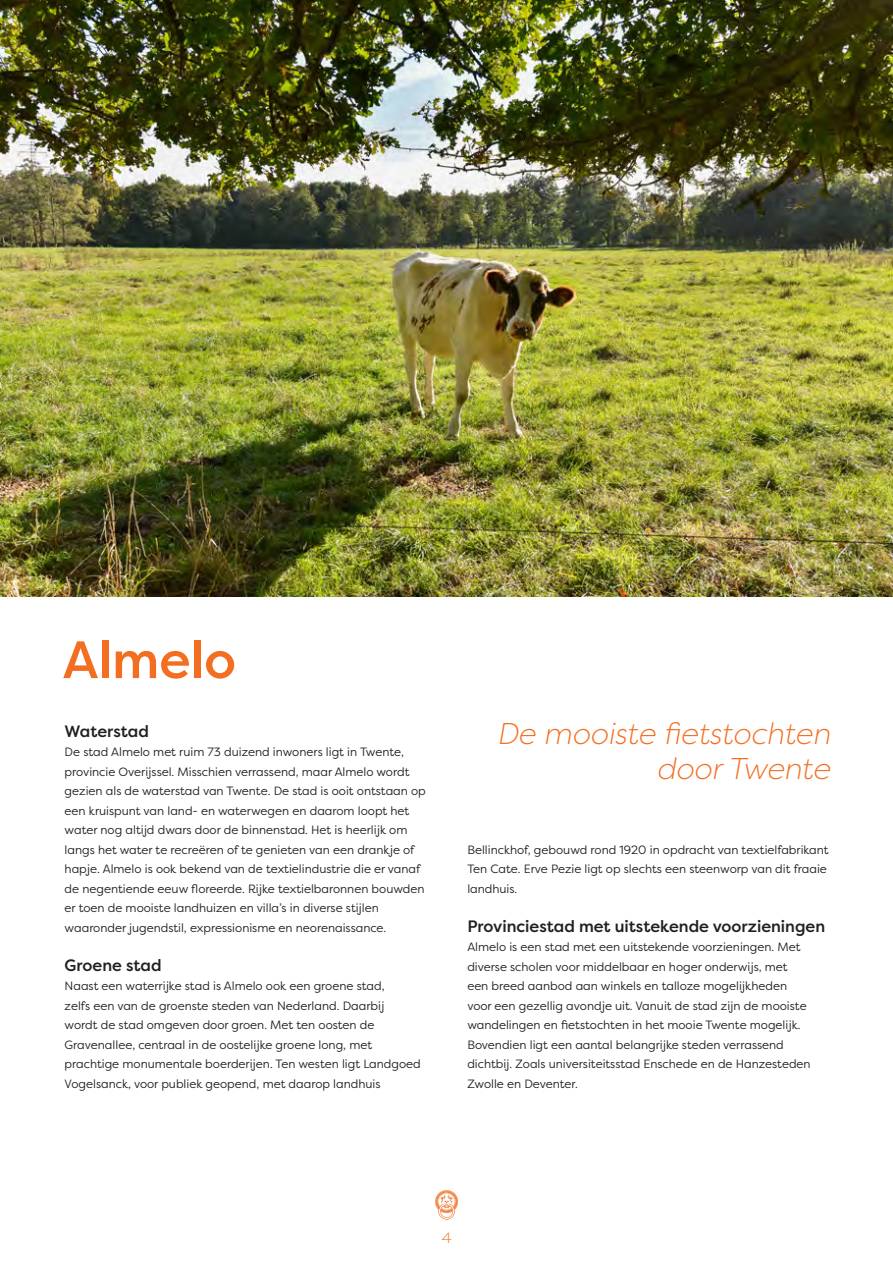
<style>
.page{position:relative;width:893px;height:1263px;background:#fff}
.page>*{position:absolute;margin:0;border:0;box-sizing:border-box;transform-origin:0 0}
.Body_9-15{font:500 52.5px "Filson Pro";color:#f36e21}
.Body_9-15-2{font:italic 300 30px/34.5px "Filson Pro";color:#f36e21;text-align:right}
.tussenkop{font:500 16.5px "Filson Pro";color:#231f20}
.t1{font:300 15px "Filson Pro";color:#f36e21}
.Body_9-15-3{font:12px/19.5px "Filson Pro";color:#231f20}
</style>
<div class="page">
<img style="left:0;top:0;width:893px;height:596px">
<svg style="left:435px;top:1190px;width:23px;height:29px"></svg>
<p class="Body_9-15" style="left:63px;top:623px;width:175px">Almelo</p>
<p class="tussenkop" style="left:65px;top:719px;width:86px">Waterstad</p>
<p class="Body_9-15-3" style="left:65px;top:742px;width:363px">De stad Almelo met ruim 73 duizend inwoners ligt in Twente, provincie Overijssel. Misschien verrassend, maar Almelo wordt gezien als de waterstad van Twente. De stad is ooit ontstaan op een kruispunt van land- en waterwegen en daarom loopt het water nog altijd dwars door de binnenstad. Het is heerlijk om langs het water te recreëren of te genieten van een drankje of hapje. Almelo is ook bekend van de textielindustrie die er vanaf de negentiende eeuw floreerde. Rijke textielbaronnen bouwden er toen de mooiste landhuizen en villa’s in diverse stijlen waaronder jugendstil, expressionisme en neorenaissance.</p>
<p class="tussenkop" style="left:65px;top:953px;width:99px">Groene stad</p>
<p class="Body_9-15-3" style="left:65px;top:976px;width:358px">Naast een waterrijke stad is Almelo ook een groene stad,<br>zelfs een van de groenste steden van Nederland. Daarbij<br>wordt de stad omgeven door groen. Met ten oosten de Gravenallee, centraal in de oostelijke groene long, met prachtige monumentale boerderijen. Ten westen ligt Landgoed Vogelsanck, voor publiek geopend, met daarop landhuis</p>
<p class="Body_9-15-2" style="left:497px;top:716px;width:335px">De mooiste fietstochten door Twente</p>
<p class="Body_9-15-3" style="left:467px;top:839px;width:363px">Bellinckhof, gebouwd rond 1920 in opdracht van textielfabrikant<br>Ten Cate. Erve Pezie ligt op slechts een steenworp van dit fraaie landhuis.</p>
<p class="tussenkop" style="left:467px;top:914px;width:359px">Provinciestad met uitstekende voorzieningen</p>
<p class="Body_9-15-3" style="left:467px;top:937px;width:345px">Almelo is een stad met een uitstekende voorzieningen. Met diverse scholen voor middelbaar en hoger onderwijs, met een breed aanbod aan winkels en talloze mogelijkheden voor een gezellig avondje uit. Vanuit de stad zijn de mooiste wandelingen en fietstochten in het mooie Twente mogelijk.<br>Bovendien ligt een aantal belangrijke steden verrassend dichtbij. Zoals universiteitsstad Enschede en de Hanzesteden Zwolle en Deventer.</p>
<p class="t1" style="left:442px;top:1228px;width:12px">4</p>
</div>
